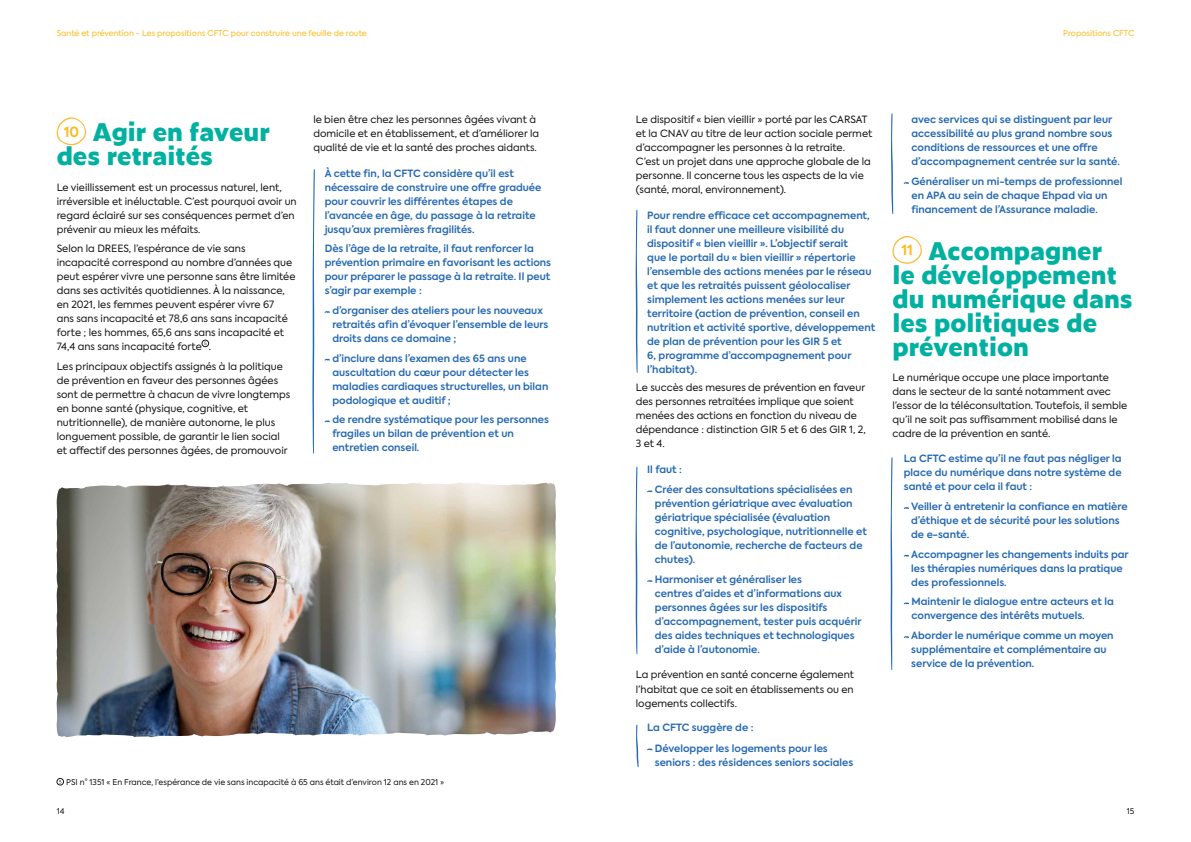
<style>
.page{position:relative;width:1191px;height:842px;background:#fff}
.page>*{position:absolute;margin:0;border:0;box-sizing:border-box;transform-origin:0 0}
.t1{font:800 24px/24px "Zeitung Micro Pro";color:#00b0a0}
.t2{font:600 10px/14px "Axiforma";color:#2669b2}
.t3{font:10px/14px "Axiforma";color:#181716}
.t4{font:8px "Axiforma";color:#181716}
.t5{font:8px "Axiforma";color:#fbbb1d}
</style>
<div class="page">
<svg style="left:892px;top:235px;width:30px;height:29px"></svg>
<svg style="left:903px;top:554px;width:6px;height:3px"></svg>
<svg style="left:56px;top:117px;width:31px;height:29px"></svg>
<div style="left:202px;top:340px;width:7px;height:7px;border:1px solid #181716;border-radius:50%"></div>
<svg style="left:325px;top:358px;width:5px;height:3px"></svg>
<svg style="left:312px;top:169px;width:3px;height:285px"></svg>
<svg style="left:890px;top:457px;width:2px;height:214px"></svg>
<svg style="left:891px;top:113px;width:2px;height:101px"></svg>
<img style="left:328px;top:482px;width:228px;height:254px">
<img style="left:57px;top:483px;width:271px;height:254px">
<div style="left:57px;top:778px;width:7px;height:7px;border:1px solid #181716;border-radius:50%"></div>
<svg style="left:635px;top:209px;width:2px;height:164px"></svg>
<svg style="left:635px;top:466px;width:2px;height:189px"></svg>
<svg style="left:636px;top:725px;width:2px;height:42px"></svg>
<p class="t5" style="left:57px;top:28px;width:312px">Santé et prévention - Les propositions CFTC pour construire une feuille de route</p>
<h1 class="t1" style="left:57px;top:119px;width:215px"><sup>10</sup> Agir en faveur des retraités</h1>
<p class="t3" style="left:57px;top:180px;width:241px">Le vieillissement est un processus naturel, lent, irréversible et inéluctable. C’est pourquoi avoir un regard éclairé sur ses conséquences permet d’en prévenir au mieux les méfaits.</p>
<p class="t3" style="left:57px;top:242px;width:240px">Selon la DREES, l’espérance de vie sans incapacité correspond au nombre d’années que peut espérer vivre une personne sans être limitée dans ses activités quotidiennes. À la naissance, en 2021, les femmes peuvent espérer vivre 67<br>ans sans incapacité et 78,6 ans sans incapacité forte ; les hommes, 65,6 ans sans incapacité et 74,4 ans sans incapacité forte .</p>
<p class="t3" style="left:57px;top:359px;width:235px">Les principaux objectifs assignés à la politique de prévention en faveur des personnes âgées sont de permettre à chacun de vivre longtemps en bonne santé (physique, cognitive, et nutritionnelle), de manière autonome, le plus longuement possible, de garantir le lien social et affectif des personnes âgées, de promouvoir</p>
<p class="t3" style="left:313px;top:113px;width:227px">le bien être chez les personnes âgées vivant à domicile et en établissement, et d’améliorer la qualité de vie et la santé des proches aidants.</p>
<p class="t2" style="left:325px;top:166px;width:218px">À cette fin, la CFTC considère qu’il est nécessaire de construire une offre graduée pour couvrir les différentes étapes de l’avancée en âge, du passage à la retraite jusqu’aux premières fragilités.</p>
<p class="t2" style="left:325px;top:242px;width:228px">Dès l’âge de la retraite, il faut renforcer la prévention primaire en favorisant les actions pour préparer le passage à la retraite. Il peut s’agir par exemple :</p>
<p class="t2" style="left:332px;top:304px;width:217px">d’organiser des ateliers pour les nouveaux retraités afin d’évoquer l’ensemble de leurs droits dans ce domaine ;</p>
<p class="t2" style="left:332px;top:351px;width:217px">d’inclure dans l’examen des 65 ans une auscultation du cœur pour détecter les maladies cardiaques structurelles, un bilan podologique et auditif ;</p>
<p class="t2" style="left:332px;top:413px;width:218px">de rendre systématique pour les personnes fragiles un bilan de prévention et un entretien conseil.</p>
<p class="t4" style="left:66px;top:777px;width:379px">PSI n° 1351 « En France, l’espérance de vie sans incapacité à 65 ans était d’environ 12 ans en 2021 »</p>
<p class="t4" style="left:57px;top:806px;width:9px">14</p>
<p class="t5" style="left:1063px;top:28px;width:72px">Propositions CFTC</p>
<p class="t3" style="left:636px;top:113px;width:238px">Le dispositif « bien vieillir » porté par les CARSAT et la CNAV au titre de leur action sociale permet d’accompagner les personnes à la retraite.<br>C’est un projet dans une approche globale de la personne. Il concerne tous les aspects de la vie (santé, moral, environnement).</p>
<p class="t2" style="left:647px;top:208px;width:229px">Pour rendre efficace cet accompagnement, il faut donner une meilleure visibilité du dispositif « bien vieillir ». L’objectif serait<br>que le portail du « bien vieillir » répertorie l’ensemble des actions menées par le réseau et que les retraités puissent géolocaliser simplement les actions menées sur leur territoire (action de prévention, conseil en nutrition et activité sportive, développement de plan de prévention pour les GIR 5 et<br>6, programme d’accompagnement pour l’habitat).</p>
<p class="t3" style="left:636px;top:381px;width:231px">Le succès des mesures de prévention en faveur des personnes retraitées implique que soient menées des actions en fonction du niveau de dépendance : distinction GIR 5 et 6 des GIR 1, 2, 3 et 4.</p>
<p class="t2" style="left:655px;top:459px;width:199px;line-height:20.7px;text-indent:-8px">Il faut :<br>Créer des consultations spécialisées en</p>
<p class="t2" style="left:655px;top:497px;width:213px">prévention gériatrique avec évaluation gériatrique spécialisée (évaluation cognitive, psychologique, nutritionnelle et de l’autonomie, recherche de facteurs de chutes).</p>
<p class="t2" style="left:655px;top:573px;width:208px">Harmoniser et généraliser les<br>centres d’aides et d’informations aux personnes âgées sur les dispositifs d’accompagnement, tester puis acquérir des aides techniques et technologiques d’aide à l’autonomie.</p>
<p class="t3" style="left:636px;top:668px;width:220px;text-align:justify">La prévention en santé concerne également l’habitat que ce soit en établissements ou en logements collectifs.</p>
<p class="t2" style="left:655px;top:717px;width:174px;line-height:20.7px;text-indent:-8px">La CFTC suggère de :<br>Développer les logements pour les</p>
<p class="t2" style="left:655px;top:755px;width:200px">seniors : des résidences seniors sociales</p>
<p class="t2" style="left:911px;top:113px;width:210px">avec services qui se distinguent par leur accessibilité au plus grand nombre sous conditions de ressources et une offre d’accompagnement centrée sur la santé.</p>
<p class="t2" style="left:911px;top:175px;width:212px">Généraliser un mi-temps de professionnel en APA au sein de chaque Ehpad via un financement de l’Assurance maladie.</p>
<h1 class="t1" style="left:892px;top:237px;width:242px;text-indent:9px"><sup>11</sup> Accompagner<br>le développement du numérique dans les politiques de prévention</h1>
<p class="t3" style="left:892px;top:371px;width:236px">Le numérique occupe une place importante dans le secteur de la santé notamment avec l’essor de la téléconsultation. Toutefois, il semble qu’il ne soit pas suffisamment mobilisé dans le cadre de la prévention en santé.</p>
<p class="t2" style="left:904px;top:452px;width:219px;text-align:justify">La CFTC estime qu’il ne faut pas négliger la place du numérique dans notre système de santé et pour cela il faut :</p>
<p class="t2" style="left:911px;top:500px;width:218px">Veiller à entretenir la confiance en matière d’éthique et de sécurité pour les solutions de e-santé.</p>
<p class="t2" style="left:911px;top:547px;width:219px">Accompagner les changements induits par les thérapies numériques dans la pratique des professionnels.</p>
<p class="t2" style="left:911px;top:595px;width:204px">Maintenir le dialogue entre acteurs et la convergence des intérêts mutuels.</p>
<p class="t2" style="left:911px;top:629px;width:204px">Aborder le numérique comme un moyen supplémentaire et complémentaire au service de la prévention.</p>
<p class="t4" style="left:1126px;top:806px;width:9px">15</p>
</div>
